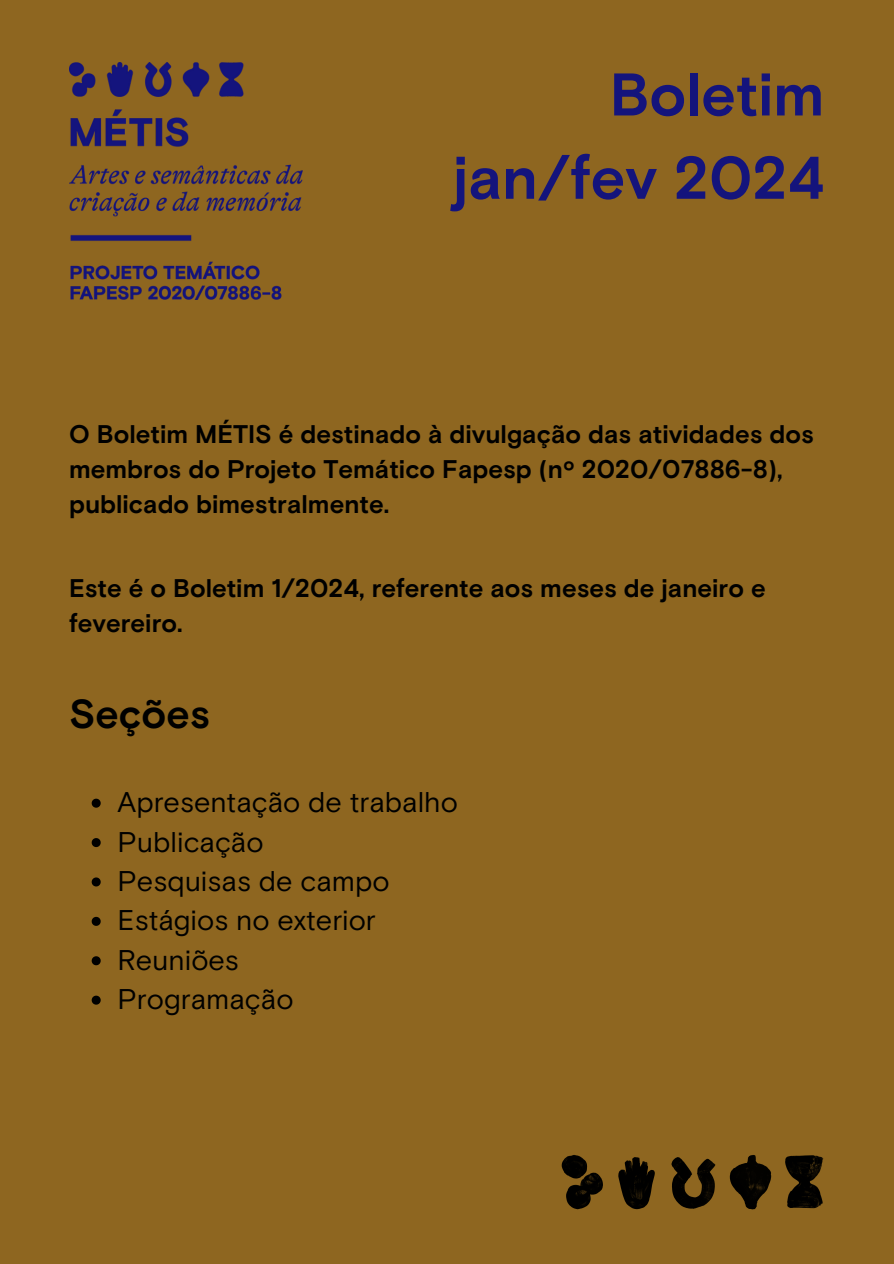
<style>
.page{position:relative;width:894px;height:1264px;background:#fff}
.page>*{position:absolute;margin:0;border:0;box-sizing:border-box;transform-origin:0 0}
.t1{font:700 60px/83.2px "Basis Grotesque Pro";color:#14147c;text-align:right}
.t2{font:700 40.5px "Basis Grotesque Pro";color:#000}
.t3{font:28.5px "Basis Grotesque Pro";color:#000}
.t4{font:700 25.5px/34.8px "Basis Grotesque Pro";color:#000}
</style>
<div class="page">
<div style="left:0;top:0;width:893px;height:1263px;background:#8e6620"></div>
<svg style="left:92px;top:798px;width:9px;height:9px"></svg>
<svg style="left:92px;top:838px;width:9px;height:9px"></svg>
<svg style="left:92px;top:877px;width:9px;height:9px"></svg>
<svg style="left:92px;top:916px;width:9px;height:9px"></svg>
<svg style="left:92px;top:956px;width:9px;height:9px"></svg>
<svg style="left:92px;top:995px;width:9px;height:9px"></svg>
<img style="left:70px;top:63px;width:233px;height:236px">
<img style="left:618px;top:1157px;width:37px;height:53px">
<img style="left:671px;top:1157px;width:45px;height:52px">
<img style="left:729px;top:1155px;width:43px;height:55px">
<img style="left:561px;top:1155px;width:42px;height:55px">
<img style="left:785px;top:1155px;width:39px;height:54px">
<h1 class="t1" style="left:453px;top:56px;width:373px">Boletim jan/fev 2024</h1>
<p class="t4" style="left:69px;top:418px;width:745px">O Boletim MÉTIS é destinado à divulgação das atividades dos membros do Projeto Temático Fapesp (nº 2020/07886-8), publicado bimestralmente.</p>
<p class="t4" style="left:69px;top:572px;width:697px">Este é o Boletim 1/2024, referente aos meses de janeiro e fevereiro.</p>
<h2 class="t2" style="left:69px;top:689px;width:142px">Seções</h2>
<p class="t3" style="left:118px;top:785px;width:341px">Apresentação de trabalho</p>
<p class="t3" style="left:118px;top:824px;width:147px">Publicação</p>
<p class="t3" style="left:118px;top:864px;width:273px">Pesquisas de campo</p>
<p class="t3" style="left:118px;top:903px;width:260px">Estágios no exterior</p>
<p class="t3" style="left:118px;top:943px;width:123px">Reuniões</p>
<p class="t3" style="left:118px;top:982px;width:177px">Programação</p>
</div>
